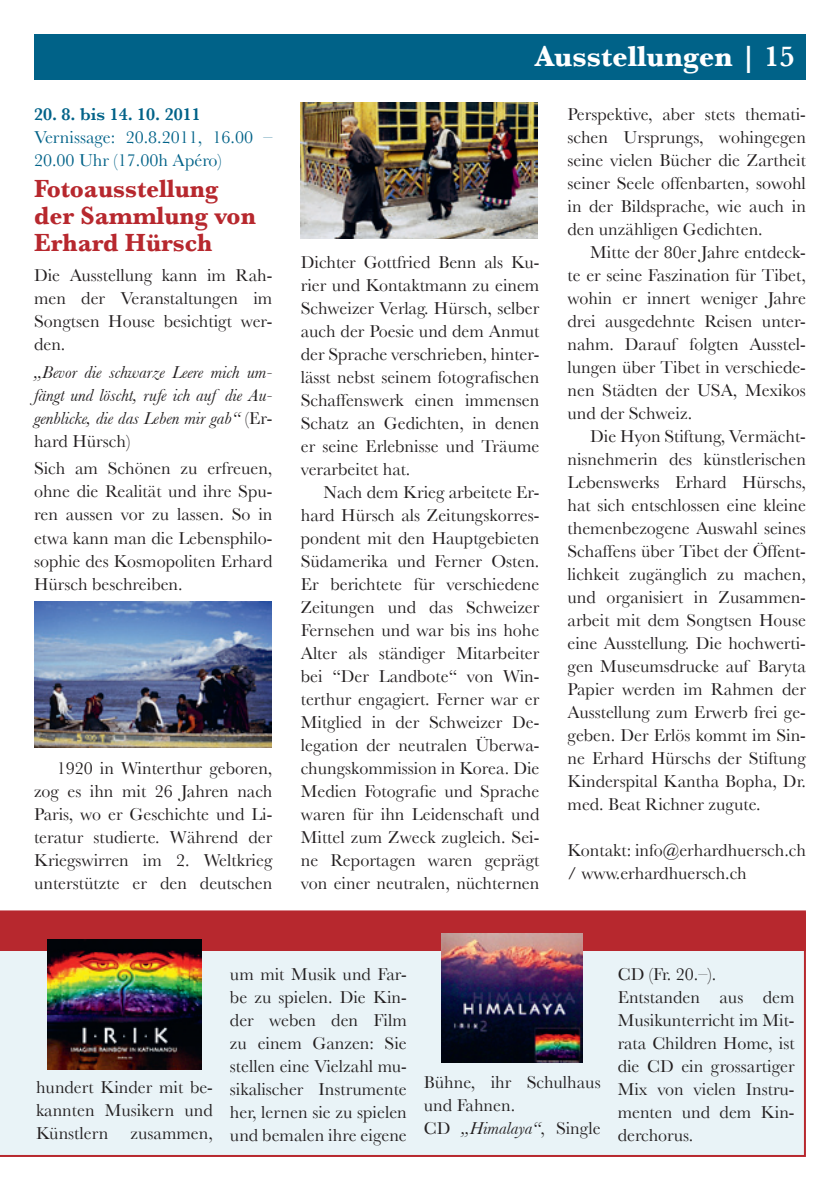
<style>
.page{position:relative;width:840px;height:1191px;background:#fff}
.page>*{position:absolute;margin:0;border:0;box-sizing:border-box;transform-origin:0 0}
.t1{font:700 30px "Baskerville";color:#fff}
.t2{font:700 26px/27px "Baskerville";color:#b7282e;scale:.96 1}
.t3{font:18px/23px "Baskerville";color:#231f20;text-align:justify}
.t4{font:italic 18px/23px "Baskerville";color:#231f20;text-align:justify}
.t5{font:18px/23px "Baskerville";color:#006288}
.t6{font:600 18px "Baskerville";color:#006288}
.s1{font-style:normal}
.s2{font-weight:600}
.s3{font-style:italic}
</style>
<div class="page">
<div style="left:34px;top:34px;width:771px;height:45px;background:#006288"></div>
<div style="left:0;top:910px;width:805px;height:247px;background:#e9f3f7"></div>
<div style="left:0;top:912px;width:805px;height:39px;background:#b7282e"></div>
<img style="left:34px;top:601px;width:237px;height:146px">
<img style="left:300px;top:102px;width:237px;height:137px">
<img style="left:47px;top:939px;width:154px;height:130px">
<img style="left:441px;top:933px;width:141px;height:129px">
<p class="t6" style="left:34px;top:103px;width:168px">20. 8. bis 14. 10. 2011</p>
<p class="t5" style="left:34px;top:125px;width:240px">Vernissage: 20.8.2011, 16.00 –<br>20.00 Uhr (17.00h Apéro)</p>
<h2 class="t2" style="left:34px;top:175px;width:232px">Fotoausstellung der Sammlung von<br>Erhard Hürsch</h2>
<p class="t3" style="left:34px;top:264px;width:240px">Die Ausstellung kann im Rah&shy;men der Veranstaltungen im Songtsen House besichtigt wer&shy;den.</p>
<p class="t4" style="left:34px;top:360px;width:240px">„Bevor die schwarze Leere mich um&shy;fängt und löscht, rufe ich auf die Au&shy;genblicke, die das Leben mir gab“ <span class="s1">(Er&shy;hard Hürsch)</span></p>
<p class="t3" style="left:34px;top:457px;width:240px">Sich am Schönen zu erfreuen, ohne die Realität und ihre Spu&shy;ren aussen vor zu lassen. So in etwa kann man die Lebensphilo&shy;sophie des Kosmopoliten Erhard Hürsch beschreiben.</p>
<p class="t3" style="left:34px;top:756px;width:240px;text-indent:23px">1920 in Winterthur geboren, zog es ihn mit 26 Jahren nach Paris, wo er Geschichte und Li&shy;teratur studierte. Während der Kriegswirren im 2. Weltkrieg unterstützte er den deutschen</p>
<h1 class="t1" style="left:535px;top:38px;width:261px">Ausstellungen <span class="s2">| 15</span></h1>
<p class="t3" style="left:300px;top:250px;width:240px">Dichter Gottfried Benn als Ku&shy;rier und Kontaktmann zu einem Schweizer Verlag. Hürsch, selber auch der Poesie und dem Anmut der Sprache verschrieben, hinter&shy;lässt nebst seinem fotografischen Schaffenswerk einen immensen Schatz an Gedichten, in denen er seine Erlebnisse und Träume verarbeitet hat.</p>
<p class="t3" style="left:300px;top:480px;width:240px;text-indent:23px">Nach dem Krieg arbeitete Er&shy;hard Hürsch als Zeitungskorres&shy;pondent mit den Hauptgebieten Südamerika und Ferner Osten.<br>Er berichtete für verschiedene Zeitungen und das Schweizer Fernsehen und war bis ins hohe Alter als ständiger Mitarbeiter bei “Der Landbote“ von Win&shy;terthur engagiert. Ferner war er Mitglied in der Schweizer De&shy;legation der neutralen Überwa&shy;chungskommission in Korea. Die Medien Fotografie und Sprache waren für ihn Leidenschaft und Mittel zum Zweck zugleich. Sei&shy;ne Reportagen waren geprägt von einer neutralen, nüchternen</p>
<p class="t3" style="left:567px;top:102px;width:240px">Perspektive, aber stets themati&shy;schen Ursprungs, wohingegen seine vielen Bücher die Zartheit seiner Seele offenbarten, sowohl in der Bildsprache, wie auch in den unzähligen Gedichten.</p>
<p class="t3" style="left:567px;top:241px;width:240px;text-indent:23px">Mitte der 80er Jahre entdeck&shy;te er seine Faszination für Tibet, wohin er innert weniger Jahre drei ausgedehnte Reisen unter&shy;nahm. Darauf folgten Ausstel&shy;lungen über Tibet in verschiede&shy;nen Städten der USA, Mexikos und der Schweiz.</p>
<p class="t3" style="left:567px;top:425px;width:240px;text-indent:23px">Die Hyon Stiftung, Vermächt&shy;nisnehmerin des künstlerischen Lebenswerks Erhard Hürschs, hat sich entschlossen eine kleine themenbezogene Auswahl seines Schaffens über Tibet der Öffent&shy;lichkeit zugänglich zu machen, und organisiert in Zusammen&shy;arbeit mit dem Songtsen House eine Ausstellung. Die hochwerti&shy;gen Museumsdrucke auf Baryta Papier werden im Rahmen der Ausstellung zum Erwerb frei ge&shy;geben. Der Erlös kommt im Sin&shy;ne Erhard Hürschs der Stiftung Kinderspital Kantha Bopha, Dr. med. Beat Richner zugute.</p>
<p class="t3" style="left:567px;top:839px;width:240px">Kontakt: info@erhardhuersch.ch / www.erhardhuersch.ch</p>
<p class="t3" style="left:36px;top:1075px;width:178px">hundert Kinder mit be&shy;kannten Musikern und Künstlern zusammen,</p>
<p class="t3" style="left:230px;top:962px;width:178px">um mit Musik und Far&shy;be zu spielen. Die Kin&shy;der weben den Film zu einem Ganzen: Sie stellen eine Vielzahl mu&shy;sikalischer Instrumente her, lernen sie zu spielen und bemalen ihre eigene</p>
<p class="t3" style="left:423px;top:1070px;width:178px;text-align:left">Bühne, ihr Schulhaus und Fahnen.<br>CD <span class="s3">„Himalaya“</span>, Single</p>
<p class="t3" style="left:617px;top:962px;width:178px;text-align:left">CD (Fr. 20.–).<br>Entstanden aus dem<br>Musikunterricht im Mit&shy;rata Children Home, ist die CD ein grossartiger<br>Mix von vielen Instru&shy;menten und dem Kin&shy;derchorus.</p>
</div>
